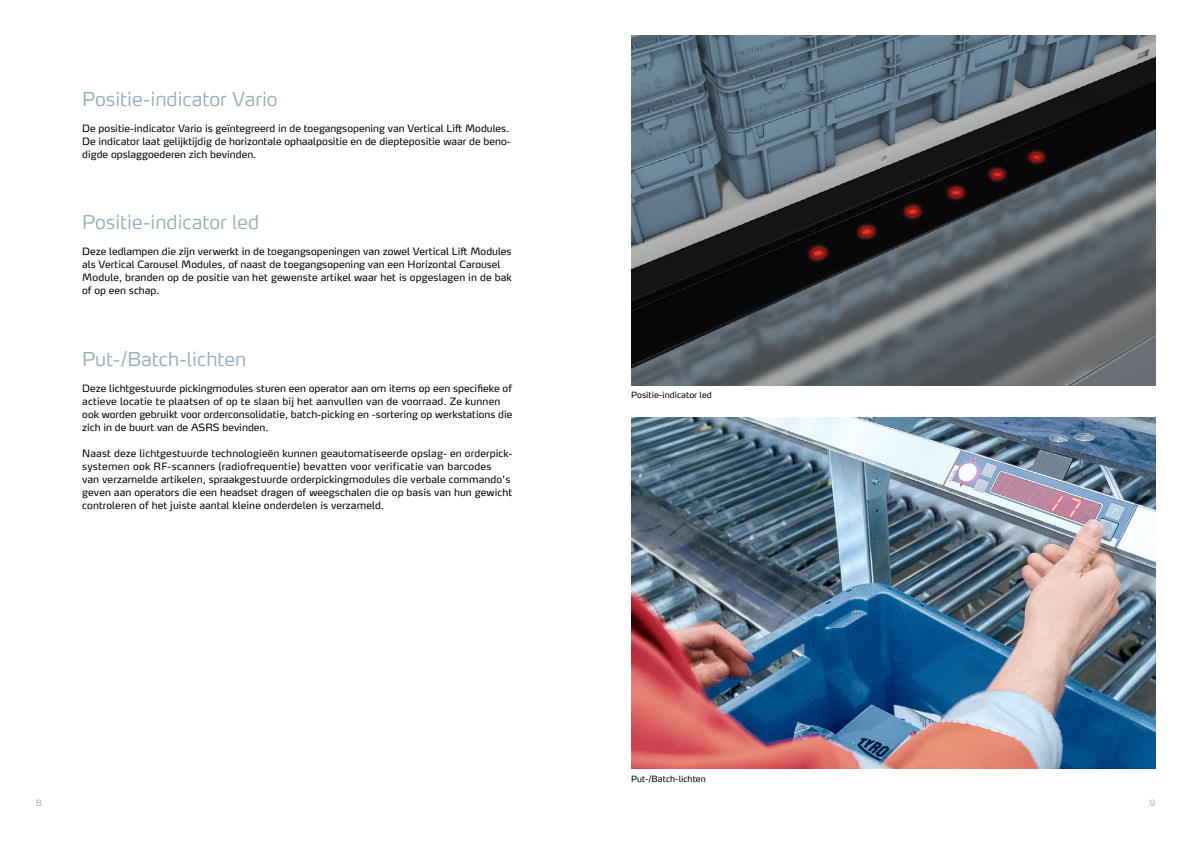
<style>
.page{position:relative;width:1191px;height:842px;background:#fff}
.page>*{position:absolute;margin:0;border:0;box-sizing:border-box;transform-origin:0 0}
.t1{font:300 19px "Max Pro";color:#96aec2}
.t2{font:10px/13px "Max Pro";letter-spacing:.01em;color:#000}
.t3{font:8.5px "Max Pro";color:#000}
.t4{font:300 8.5px "Max Pro";color:#a8aca9}
</style>
<div class="page">
<img style="left:631px;top:36px;width:524px;height:349px">
<img style="left:631px;top:418px;width:524px;height:351px">
<h1 class="t1" style="left:82px;top:83px;width:197px">Positie-indicator Vario</h1>
<p class="t2" style="left:82px;top:121px;width:430px">De positie-indicator Vario is geïntegreerd in de toegangsopening van Vertical Lift Modules.<br>De indicator laat gelijktijdig de horizontale ophaalpositie en de dieptepositie waar de beno&shy;digde opslaggoederen zich bevinden.</p>
<h1 class="t1" style="left:82px;top:206px;width:178px">Positie-indicator led</h1>
<p class="t2" style="left:82px;top:244px;width:431px">Deze ledlampen die zijn verwerkt in de toegangsopeningen van zowel Vertical Lift Modules als Vertical Carousel Modules, of naast de toegangsopening van een Horizontal Carousel Module, branden op de positie van het gewenste artikel waar het is opgeslagen in de bak of op een schap.</p>
<h1 class="t1" style="left:82px;top:343px;width:166px">Put-/Batch-lichten</h1>
<p class="t2" style="left:82px;top:381px;width:432px">Deze lichtgestuurde pickingmodules sturen een operator aan om items op een specifieke of actieve locatie te plaatsen of op te slaan bij het aanvullen van de voorraad. Ze kunnen ook worden gebruikt voor orderconsolidatie, batch-picking en -sortering op werkstations die zich in de buurt van de ASRS bevinden.</p>
<p class="t2" style="left:82px;top:446px;width:431px">Naast deze lichtgestuurde technologieën kunnen geautomatiseerde opslag- en orderpick&shy;systemen ook RF-scanners (radiofrequentie) bevatten voor verificatie van barcodes<br>van verzamelde artikelen, spraakgestuurde orderpickingmodules die verbale commando's geven aan operators die een headset dragen of weegschalen die op basis van hun gewicht controleren of het juiste aantal kleine onderdelen is verzameld.</p>
<p class="t3" style="left:631px;top:388px;width:82px">Positie-indicator led</p>
<p class="t3" style="left:631px;top:772px;width:76px">Put-/Batch-lichten</p>
<p class="t4" style="left:36px;top:796px;width:7px">8</p>
<p class="t4" style="left:1149px;top:796px;width:7px">9</p>
</div>
